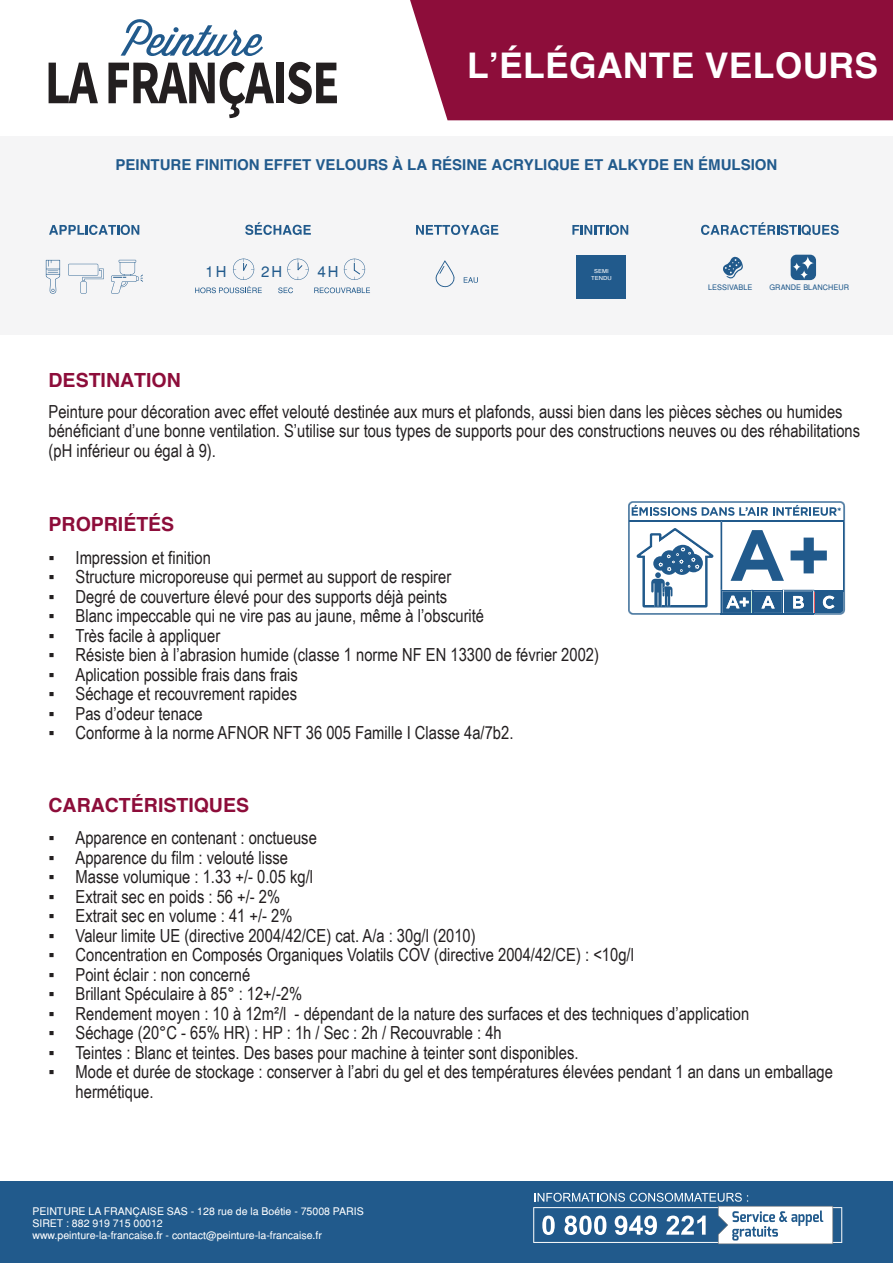
<style>
.page{position:relative;width:893px;height:1263px;background:#fff}
.page>*{position:absolute;margin:0;border:0;box-sizing:border-box;transform-origin:0 0}
.t1{font:700 35.4px "Helvetica";letter-spacing:.01em;color:#fff}
.t2{font:700 19.5px "Helvetica";color:#8d0d3a}
.t3{font:18px/19.5px "Arial Narrow";color:#231f20}
.t4{font:700 15px "Helvetica";color:#215a8c}
.t5{font:15px "Helvetica";color:#215a8c}
.t6{font:10.5px/12px "Helvetica";color:#fff}
.t7{font:7.5px "Helvetica";letter-spacing:.01em;color:#215a8c}
.t8{font:5.4px/7.5px "Helvetica";letter-spacing:.01em;color:#fff;text-align:center;scale:1.08 1}
</style>
<div class="page">
<div style="left:0;top:136px;width:893px;height:199px;background:#f5f5f6"></div>
<div style="left:0;top:1182px;width:893px;height:81px;background:#215a8c"></div>
<svg style="left:628px;top:501px;width:218px;height:114px"></svg>
<svg style="left:49px;top:225px;width:90px;height:10px"></svg>
<svg style="left:68px;top:264px;width:36px;height:30px"></svg>
<svg style="left:46px;top:260px;width:14px;height:34px"></svg>
<svg style="left:111px;top:260px;width:32px;height:34px"></svg>
<svg style="left:416px;top:225px;width:82px;height:10px"></svg>
<svg style="left:464px;top:277px;width:14px;height:6px"></svg>
<svg style="left:436px;top:260px;width:19px;height:28px"></svg>
<svg style="left:533px;top:1193px;width:309px;height:51px"></svg>
<svg style="left:121px;top:19px;width:142px;height:37px"></svg>
<svg style="left:49px;top:63px;width:49px;height:40px"></svg>
<svg style="left:109px;top:62px;width:165px;height:56px"></svg>
<div style="left:276px;top:63px;width:7px;height:40px;background:#231f20"></div>
<svg style="left:287px;top:62px;width:50px;height:42px"></svg>
<div style="left:410px;top:0;width:483px;height:120px;background:#8d0d3a"></div>
<svg style="left:245px;top:222px;width:66px;height:13px"></svg>
<svg style="left:278px;top:287px;width:15px;height:6px"></svg>
<svg style="left:314px;top:287px;width:56px;height:6px"></svg>
<svg style="left:287px;top:258px;width:22px;height:22px"></svg>
<svg style="left:343px;top:258px;width:23px;height:22px"></svg>
<svg style="left:195px;top:258px;width:67px;height:35px"></svg>
<svg style="left:572px;top:225px;width:56px;height:10px"></svg>
<div style="left:577px;top:255px;width:49px;height:43px;background:#215a8c"></div>
<svg style="left:701px;top:222px;width:138px;height:13px"></svg>
<svg style="left:723px;top:256px;width:20px;height:23px"></svg>
<div style="left:791px;top:255px;width:25px;height:25px;background:#215a8c;border-radius:6px"></div>
<svg style="left:793px;top:256px;width:21px;height:23px"></svg>
<h1 class="t1" style="left:467px;top:43px;width:412px">L’ÉLÉGANTE VELOURS</h1>
<p class="t4" style="left:116px;top:155px;width:663px">PEINTURE FINITION EFFET VELOURS À LA RÉSINE ACRYLIQUE ET ALKYDE EN ÉMULSION</p>
<p class="t5" style="left:206px;top:263px;width:23px">1 H</p>
<p class="t5" style="left:261px;top:263px;width:23px">2 H</p>
<p class="t5" style="left:317px;top:263px;width:23px">4 H</p>
<p class="t8" style="left:591px;top:267px;width:21px">SEMI<br>TENDU</p>
<p class="t7" style="left:708px;top:283px;width:46px">LESSIVABLE</p>
<p class="t7" style="left:769px;top:283px;width:81px">GRANDE BLANCHEUR</p>
<p class="t2" style="left:49px;top:368px;width:134px">DESTINATION</p>
<p class="t3" style="left:49px;top:401px;width:813px">Peinture pour décoration avec effet velouté destinée aux murs et plafonds, aussi bien dans les pièces sèches ou humides bénéficiant d’une bonne ventilation. S’utilise sur tous types de supports pour des constructions neuves ou des réhabilitations (pH inférieur ou égal à 9).</p>
<p class="t2" style="left:49px;top:511px;width:127px">PROPRIÉTÉS</p>
<p class="t3" style="left:49px;top:547px;width:164px">▪ Impression et finition</p>
<p class="t3" style="left:49px;top:566px;width:404px">▪ Structure microporeuse qui permet au support de respirer</p>
<p class="t3" style="left:49px;top:586px;width:400px">▪ Degré de couverture élevé pour des supports déjà peints</p>
<p class="t3" style="left:49px;top:605px;width:437px">▪ Blanc impeccable qui ne vire pas au jaune, même à l’obscurité</p>
<p class="t3" style="left:49px;top:625px;width:173px">▪ Très facile à appliquer</p>
<p class="t3" style="left:49px;top:644px;width:552px">▪ Résiste bien à l’abrasion humide (classe 1 norme NF EN 13300 de février 2002)</p>
<p class="t3" style="left:49px;top:664px;width:251px">▪ Aplication possible frais dans frais</p>
<p class="t3" style="left:49px;top:683px;width:250px">▪ Séchage et recouvrement rapides</p>
<p class="t3" style="left:49px;top:703px;width:156px">▪ Pas d’odeur tenace</p>
<p class="t3" style="left:49px;top:722px;width:466px">▪ Conforme à la norme AFNOR NFT 36 005 Famille I Classe 4a/7b2.</p>
<p class="t2" style="left:49px;top:792px;width:202px">CARACTÉRISTIQUES</p>
<p class="t3" style="left:49px;top:827px;width:270px">▪ Apparence en contenant : onctueuse</p>
<p class="t3" style="left:49px;top:847px;width:241px">▪ Apparence du film : velouté lisse</p>
<p class="t3" style="left:49px;top:866px;width:266px">▪ Masse volumique : 1.33 +/- 0.05 kg/l</p>
<p class="t3" style="left:49px;top:886px;width:233px">▪ Extrait sec en poids : 56 +/- 2%</p>
<p class="t3" style="left:49px;top:905px;width:246px">▪ Extrait sec en volume : 41 +/- 2%</p>
<p class="t3" style="left:49px;top:925px;width:429px">▪ Valeur limite UE (directive 2004/42/CE) cat. A/a : 30g/l (2010)</p>
<p class="t3" style="left:49px;top:944px;width:587px">▪ Concentration en Composés Organiques Volatils COV (directive 2004/42/CE) : &lt;10g/l</p>
<p class="t3" style="left:49px;top:964px;width:203px">▪ Point éclair : non concerné</p>
<p class="t3" style="left:49px;top:983px;width:255px">▪ Brillant Spéculaire à 85° : 12+/-2%</p>
<p class="t3" style="left:49px;top:1003px;width:702px">▪ Rendement moyen : 10 à 12m²/l - dépendant de la nature des surfaces et des techniques d’application</p>
<p class="t3" style="left:49px;top:1022px;width:455px">▪ Séchage (20°C - 65% HR) : HP : 1h / Sec : 2h / Recouvrable : 4h</p>
<p class="t3" style="left:49px;top:1042px;width:531px">▪ Teintes : Blanc et teintes. Des bases pour machine à teinter sont disponibles.</p>
<p class="t3" style="left:76px;top:1061px;width:759px;text-indent:-27px">▪ Mode et durée de stockage : conserver à l’abri du gel et des températures élevées pendant 1 an dans un emballage hermétique.</p>
<p class="t6" style="left:32px;top:1205px;width:333px">PEINTURE LA FRANÇAISE SAS - 128 rue de la Boétie - 75008 PARIS<br>SIRET : 882 919 715 00012<br>www.peinture-la-francaise.fr - contact@peinture-la-francaise.fr</p>
</div>
